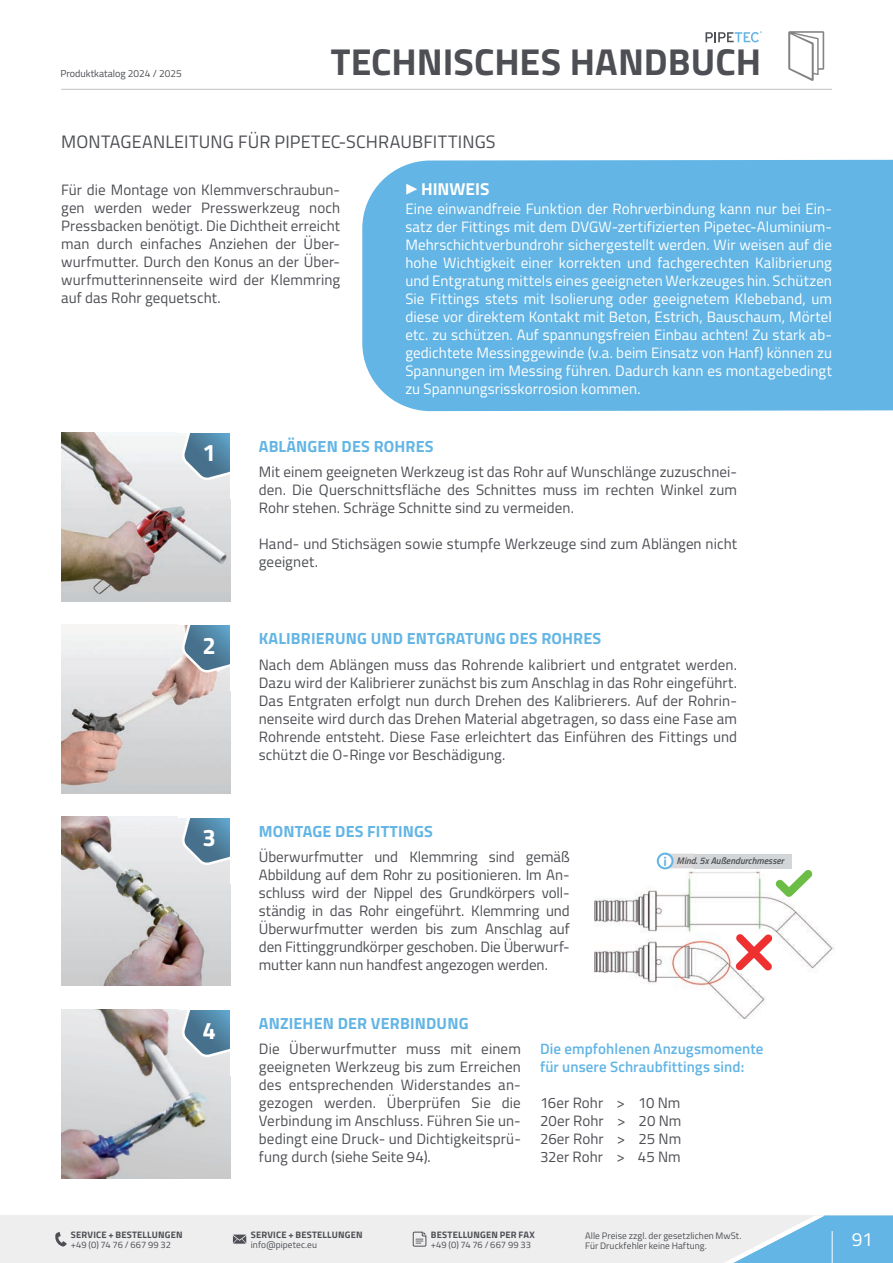
<style>
.page{position:relative;width:893px;height:1263px;background:#fff}
.page>*{position:absolute;margin:0;border:0;box-sizing:border-box;transform-origin:0 0}
.t1{font:700 37.5px "Titillium Web";color:#4d4f54}
.t2{font:700 24px "Titillium Web";color:#fff}
.t3{font:700 19.5px "Titillium Web";color:#fff}
.t4{font:19.2px "Titillium Web";color:#fff}
.t5{font:18px "Titillium Web";letter-spacing:.005em;color:#4d4f54}
.t6{font:700 17.25px "Titillium Web";color:#fff}
.t7{font:700 16.2px "Titillium Web";letter-spacing:.01em;color:#62b5e5}
.t8{font:15px/18px "Titillium Web";letter-spacing:.005em;color:#4d4f54;text-align:justify}
.t9{font:15px/18px "Titillium Web";letter-spacing:.005em;color:#fff;text-align:justify}
.t10{font:600 15px/18px "Titillium Web";letter-spacing:.005em;color:#62b5e5}
.t11{font:10.2px "Titillium Web";color:#4d4f54}
.t12{font:italic 600 9.45px "Titillium Web";color:#4d4f54}
.t13{font:9.3px/10.2px "Titillium Web";letter-spacing:.01em;color:#4d4f54}
.t14{font:700 9.3px "Titillium Web";letter-spacing:.02em;color:#4d4f54}
.s1{font-family:"Ubuntu";font-weight:700;font-style:normal;font-size:12px;color:#62b5e5}
</style>
<div class="page">
<div style="left:0;top:1215px;width:893px;height:48px;background:#eee"></div>
<svg style="left:55px;top:1232px;width:12px;height:15px"></svg>
<svg style="left:413px;top:1231px;width:14px;height:16px"></svg>
<svg style="left:233px;top:1234px;width:13px;height:10px"></svg>
<hr style="left:61px;top:89px;width:771px;height:1px;background:#bec2c5">
<svg style="left:725px;top:1215px;width:168px;height:48px"></svg>
<div style="left:362px;top:160px;width:531px;height:251px;background:#62b5e5"></div>
<img style="left:61px;top:625px;width:169px;height:168px">
<img style="left:61px;top:1009px;width:169px;height:169px">
<img style="left:61px;top:817px;width:169px;height:169px">
<img style="left:61px;top:432px;width:169px;height:169px">
<img style="left:594px;top:864px;width:241px;height:155px">
<svg style="left:662px;top:854px;width:31px;height:14px"></svg>
<div style="left:693px;top:854px;width:99px;height:14px;background:#d3d6d8"></div>
<div style="left:657px;top:853px;width:16px;height:16px;border:2px solid #62b5e5;border-radius:50%"></div>
<svg style="left:775px;top:869px;width:38px;height:28px"></svg>
<svg style="left:735px;top:934px;width:37px;height:36px"></svg>
<svg style="left:788px;top:31px;width:36px;height:50px"></svg>
<svg style="left:705px;top:31px;width:57px;height:11px"></svg>
<svg style="left:180px;top:432px;width:50px;height:50px;background:#80a2b7"></svg>
<svg style="left:180px;top:625px;width:50px;height:49px;background:#7897ab"></svg>
<svg style="left:180px;top:817px;width:50px;height:50px;background:#7fa1b6"></svg>
<svg style="left:180px;top:1009px;width:50px;height:50px;background:#7ea0b5"></svg>
<svg style="left:406px;top:184px;width:11px;height:11px"></svg>
<p class="t11" style="left:60px;top:66px;width:123px">Produktkatalog 2024 / 2025</p>
<h1 class="t1" style="left:331px;top:33px;width:432px">TECHNISCHES HANDBUCH</h1>
<p class="t5" style="left:61px;top:129px;width:436px">MONTAGEANLEITUNG FÜR PIPETEC-SCHRAUBFITTINGS</p>
<p class="t8" style="left:61px;top:180px;width:280px">Für die Montage von Klemmverschraubun&shy;gen werden weder Presswerkzeug noch Pressbacken benötigt. Die Dichtheit erreicht man durch einfaches Anziehen der Über&shy;wurfmutter. Durch den Konus an der Über&shy;wurfmutterinnenseite wird der Klemmring auf das Rohr gequetscht.</p>
<p class="t6" style="left:421px;top:175px;width:70px">HINWEIS</p>
<p class="t9" style="left:405px;top:199px;width:428px">Eine einwandfreie Funktion der Rohrverbindung kann nur bei Ein&shy;satz der Fittings mit dem DVGW-zertifizierten Pipetec-Aluminium-Mehrschichtverbundrohr sichergestellt werden. Wir weisen auf die hohe Wichtigkeit einer korrekten und fachgerechten Kalibrierung und Entgratung mittels eines geeigneten Werkzeuges hin. Schützen Sie Fittings stets mit Isolierung oder geeignetem Klebeband, um diese vor direktem Kontakt mit Beton, Estrich, Bauschaum, Mörtel etc. zu schützen. Auf spannungsfreien Einbau achten! Zu stark ab&shy;gedichtete Messinggewinde (v.a. beim Einsatz von Hanf) können zu Spannungen im Messing führen. Dadurch kann es montagebedingt zu Spannungsrisskorrosion kommen.</p>
<h2 class="t2" style="left:202px;top:435px;width:15px">1</h2>
<p class="t7" style="left:259px;top:434px;width:176px">ABLÄNGEN DES ROHRES</p>
<p class="t8" style="left:259px;top:462px;width:480px">Mit einem geeigneten Werkzeug ist das Rohr auf Wunschlänge zuzuschnei&shy;den. Die Querschnittsfläche des Schnittes muss im rechten Winkel zum Rohr stehen. Schräge Schnitte sind zu vermeiden.</p>
<p class="t8" style="left:259px;top:534px;width:480px">Hand- und Stichsägen sowie stumpfe Werkzeuge sind zum Ablängen nicht geeignet.</p>
<h3 class="t3" style="left:212px;top:623px;width:12px">2</h3>
<p class="t7" style="left:259px;top:626px;width:344px">KALIBRIERUNG UND ENTGRATUNG DES ROHRES</p>
<h2 class="t2" style="left:202px;top:627px;width:15px">2</h2>
<p class="t8" style="left:259px;top:655px;width:480px">Nach dem Ablängen muss das Rohrende kalibriert und entgratet werden.<br>Dazu wird der Kalibrierer zunächst bis zum Anschlag in das Rohr eingeführt.<br>Das Entgraten erfolgt nun durch Drehen des Kalibrierers. Auf der Rohrin&shy;nenseite wird durch das Drehen Material abgetragen, so dass eine Fase am Rohrende entsteht. Diese Fase erleichtert das Einführen des Fittings und schützt die O-Ringe vor Beschädigung.</p>
<h3 class="t3" style="left:212px;top:815px;width:12px">3</h3>
<p class="t7" style="left:259px;top:819px;width:176px">MONTAGE DES FITTINGS</p>
<h2 class="t2" style="left:202px;top:820px;width:15px">3</h2>
<p class="t8" style="left:259px;top:847px;width:312px">Überwurfmutter und Klemmring sind gemäß Abbildung auf dem Rohr zu positionieren. Im An&shy;schluss wird der Nippel des Grundkörpers voll&shy;ständig in das Rohr eingeführt. Klemmring und Überwurfmutter werden bis zum Anschlag auf den Fittinggrundkörper geschoben. Die Überwurf&shy;mutter kann nun handfest angezogen werden.</p>
<h2 class="t2" style="left:202px;top:1012px;width:15px">4</h2>
<p class="t7" style="left:259px;top:1011px;width:211px">ANZIEHEN DER VERBINDUNG</p>
<p class="t12" style="left:663px;top:854px;width:122px"><span class="s1">i</span> Mind. 5x Außendurchmesser</p>
<p class="t14" style="left:71px;top:1227px;width:113px">SERVICE + BESTELLUNGEN</p>
<p class="t13" style="left:71px;top:1239px;width:102px">+49 (0) 74 76 / 667 99 32</p>
<p class="t8" style="left:259px;top:1039px;width:264px">Die Überwurfmutter muss mit einem geeigneten Werkzeug bis zum Erreichen des entsprechenden Widerstandes an&shy;gezogen werden. Überprüfen Sie die Verbindung im Anschluss. Führen Sie un&shy;bedingt eine Druck- und Dichtigkeitsprü&shy;fung durch (siehe Seite 94).</p>
<p class="t10" style="left:540px;top:1039px;width:225px">Die empfohlenen Anzugsmomente für unsere Schraubfittings sind:</p>
<p class="t8" style="left:540px;top:1093px;width:143px">16er Rohr &gt; 10 Nm 20er Rohr &gt; 20 Nm 26er Rohr &gt; 25 Nm 32er Rohr &gt; 45 Nm</p>
<p class="t14" style="left:251px;top:1227px;width:113px">SERVICE + BESTELLUNGEN</p>
<p class="t13" style="left:251px;top:1239px;width:68px">info@pipetec.eu</p>
<p class="t13" style="left:585px;top:1230px;width:158px">Alle Preise zzgl. der gesetzlichen MwSt.<br>Für Druckfehler keine Haftung.</p>
<p class="t4" style="left:852px;top:1225px;width:23px">91</p>
<p class="t14" style="left:431px;top:1227px;width:106px">BESTELLUNGEN PER FAX</p>
<p class="t13" style="left:431px;top:1239px;width:102px">+49 (0) 74 76 / 667 99 33</p>
</div>
